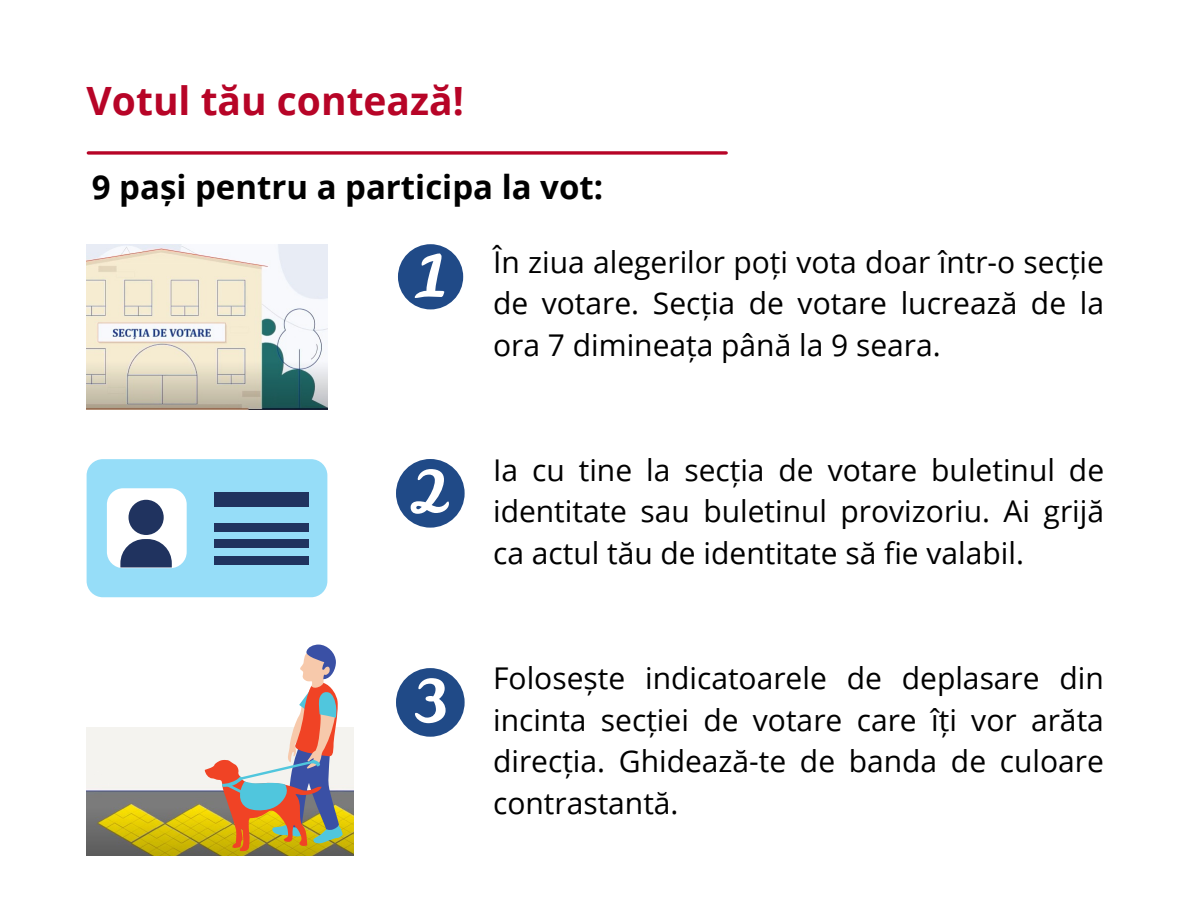
<style>
.page{position:relative;width:1188px;height:918px;background:#fff}
.page>*{position:absolute;margin:0;border:0;box-sizing:border-box;transform-origin:0 0}
.t1{font:700 39px "Open Sans";color:#b70427}
.t2{font:700 33px "Open Sans";color:#000}
.t3{font:30px/41.7px "Open Sans";color:#000;text-align:justify}
</style>
<div class="page">
<svg style="left:88px;top:151px;width:638px;height:4px;background:#c22a48"></svg>
<div style="left:87px;top:459px;width:240px;height:138px;background:#96ddf8;border-radius:16px"></div>
<div style="left:214px;top:492px;width:94px;height:15px;background:#20335f"></div>
<div style="left:214px;top:523px;width:94px;height:9px;background:#20335f"></div>
<div style="left:214px;top:540px;width:94px;height:8px;background:#20335f"></div>
<div style="left:214px;top:556px;width:94px;height:8px;background:#20335f"></div>
<div style="left:107px;top:488px;width:80px;height:80px;background:#fff;border-radius:16px"></div>
<div style="left:129px;top:500px;width:35px;height:35px;background:#20335f;border-radius:50%"></div>
<svg style="left:120px;top:539px;width:52px;height:28px"></svg>
<img style="left:87px;top:727px;width:266px;height:129px">
<svg style="left:205px;top:644px;width:138px;height:207px"></svg>
<img style="left:87px;top:244px;width:240px;height:166px">
<svg style="left:398px;top:244px;width:65px;height:65px"></svg>
<svg style="left:396px;top:459px;width:69px;height:69px"></svg>
<svg style="left:396px;top:668px;width:69px;height:69px"></svg>
<p class="t1" style="left:87px;top:73px;width:379px">Votul tău contează!</p>
<p class="t2" style="left:92px;top:164px;width:513px">9 pași pentru a participa la vot:</p>
<p class="t3" style="left:493px;top:240px;width:612px">În ziua alegerilor poți vota doar într-o secție de votare. Secția de votare lucrează de la ora 7 dimineața până la 9 seara.</p>
<p class="t3" style="left:493px;top:448px;width:613px">Ia cu tine la secția de votare buletinul de identitate sau buletinul provizoriu. Ai grijă ca actul tău de identitate să fie valabil.</p>
<p class="t3" style="left:493px;top:656px;width:612px">Folosește indicatoarele de deplasare din incinta secției de votare care îți vor arăta direcția. Ghidează-te de banda de culoare contrastantă.</p>
</div>
